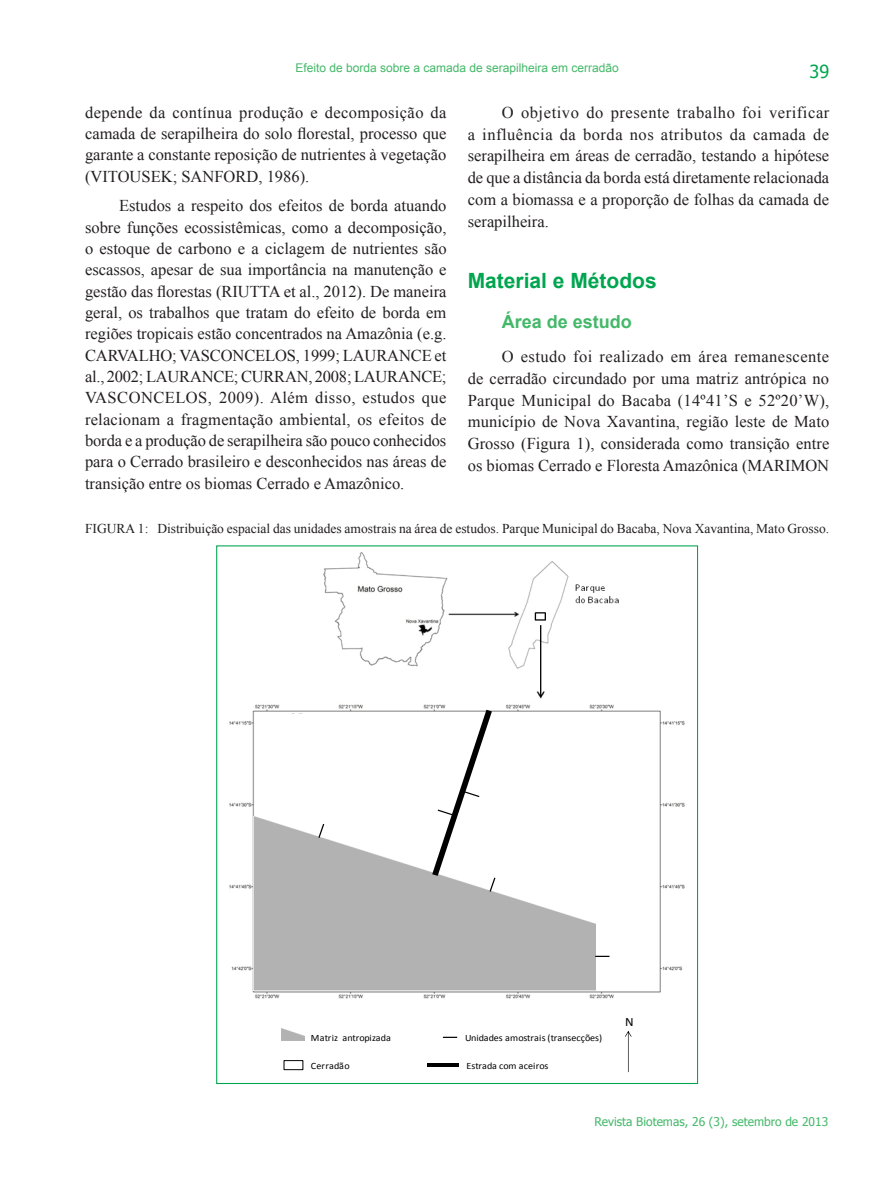
<style>
.page{position:relative;width:893px;height:1191px;background:#fff}
.page>*{position:absolute;margin:0;border:0;box-sizing:border-box;transform-origin:0 0}
.Sub_14_5e3{font:700 21px "Arial";color:#00a54f}
.sub_c__8_3e3{font:700 18px "Arial";color:#44b869}
.t1{font:18px "Tahoma";color:#00a54f}
.Corpo_do_texto{font:16.5px/21.3px "Times New Roman";color:#231f20;text-align:justify}
._03Figura_17-17{font:13.5px "Times New Roman";color:#231f20}
.t2{font:12.75px "Calibri";color:#000;scale:1.04 1}
.t3{font:12px "Arial";color:#44b869}
.t4{font:12px "Tahoma";color:#44b869}
.t5{font:9.75px "Calibri";color:#000;scale:1.04 1}
.t6{font:9.75px "Calibri";letter-spacing:.02em;color:#000;scale:1.04 1}
.t7{font:9.6px "Calibri";letter-spacing:.015em;color:#000;scale:1.04 1}
</style>
<div class="page">
<img style="left:229px;top:552px;width:456px;height:447px">
<div style="left:255px;top:714px;width:402px;height:275px;background:#fff"></div>
<img style="left:253px;top:816px;width:342px;height:174px">
<svg style="left:317px;top:822px;width:8px;height:17px"></svg>
<svg style="left:432px;top:709px;width:64px;height:184px"></svg>
<svg style="left:595px;top:955px;width:14px;height:2px"></svg>
<div style="left:284px;top:1060px;width:19px;height:10px;border:1px solid #000"></div>
<svg style="left:443px;top:1036px;width:14px;height:2px"></svg>
<hr style="left:427px;top:1064px;width:32px;height:3px;background:#000">
<img style="left:281px;top:1028px;width:23px;height:13px">
<svg style="left:625px;top:1031px;width:7px;height:41px"></svg>
<p class="t3" style="left:295px;top:60px;width:325px">Efeito de borda sobre a camada de serapilheira em cerradão</p>
<p class="Corpo_do_texto" style="left:85px;top:101px;width:363px">depende da contínua produção e decomposição da camada de serapilheira do solo florestal, processo que garante a constante reposição de nutrientes à vegetação (VITOUSEK; SANFORD, 1986).</p>
<p class="Corpo_do_texto" style="left:85px;top:195px;width:363px;text-indent:34px">Estudos a respeito dos efeitos de borda atuando sobre funções ecossistêmicas, como a decomposição, o estoque de carbono e a ciclagem de nutrientes são escassos, apesar de sua importância na manutenção e gestão das florestas (RIUTTA et al., 2012). De maneira geral, os trabalhos que tratam do efeito de borda em regiões tropicais estão concentrados na Amazônia (e.g.<br>CARVALHO; VASCONCELOS, 1999; LAURANCE et al., 2002; LAURANCE; CURRAN, 2008; LAURANCE; VASCONCELOS, 2009). Além disso, estudos que relacionam a fragmentação ambiental, os efeitos de borda e a produção de serapilheira são pouco conhecidos para o Cerrado brasileiro e desconhecidos nas áreas de transição entre os biomas Cerrado e Amazônico.</p>
<p class="t1" style="left:809px;top:60px;width:21px">39</p>
<p class="Corpo_do_texto" style="left:468px;top:101px;width:363px;line-height:21.8px;text-indent:34px">O objetivo do presente trabalho foi verificar a influência da borda nos atributos da camada de serapilheira em áreas de cerradão, testando a hipótese de que a distância da borda está diretamente relacionada com a biomassa e a proporção de folhas da camada de serapilheira.</p>
<p class="Sub_14_5e3" style="left:468px;top:266px;width:191px">Material e Métodos</p>
<p class="sub_c__8_3e3" style="left:502px;top:309px;width:132px">Área de estudo</p>
<p class="Corpo_do_texto" style="left:468px;top:345px;width:363px;line-height:21.8px;text-indent:34px">O estudo foi realizado em área remanescente de cerradão circundado por uma matriz antrópica no Parque Municipal do Bacaba (14º41’S e 52º20’W), município de Nova Xavantina, região leste de Mato Grosso (Figura 1), considerada como transição entre os biomas Cerrado e Floresta Amazônica (MARIMON</p>
<p class="_03Figura_17-17" style="left:85px;top:519px;width:746px">FIGURA 1: Distribuição espacial das unidades amostrais na área de estudos. Parque Municipal do Bacaba, Nova Xavantina, Mato Grosso.</p>
<p class="t6" style="left:311px;top:1031px;width:78px">Matriz antropizada</p>
<p class="t7" style="left:311px;top:1060px;width:39px">Cerradão</p>
<p class="t5" style="left:465px;top:1031px;width:133px">Unidades amostrais (transecções)</p>
<p class="t7" style="left:467px;top:1060px;width:80px">Estrada com aceiros</p>
<p class="t2" style="left:625px;top:1013px;width:10px">N</p>
<p class="t4" style="left:595px;top:1113px;width:235px">Revista Biotemas, 26 (3), setembro de 2013</p>
</div>
